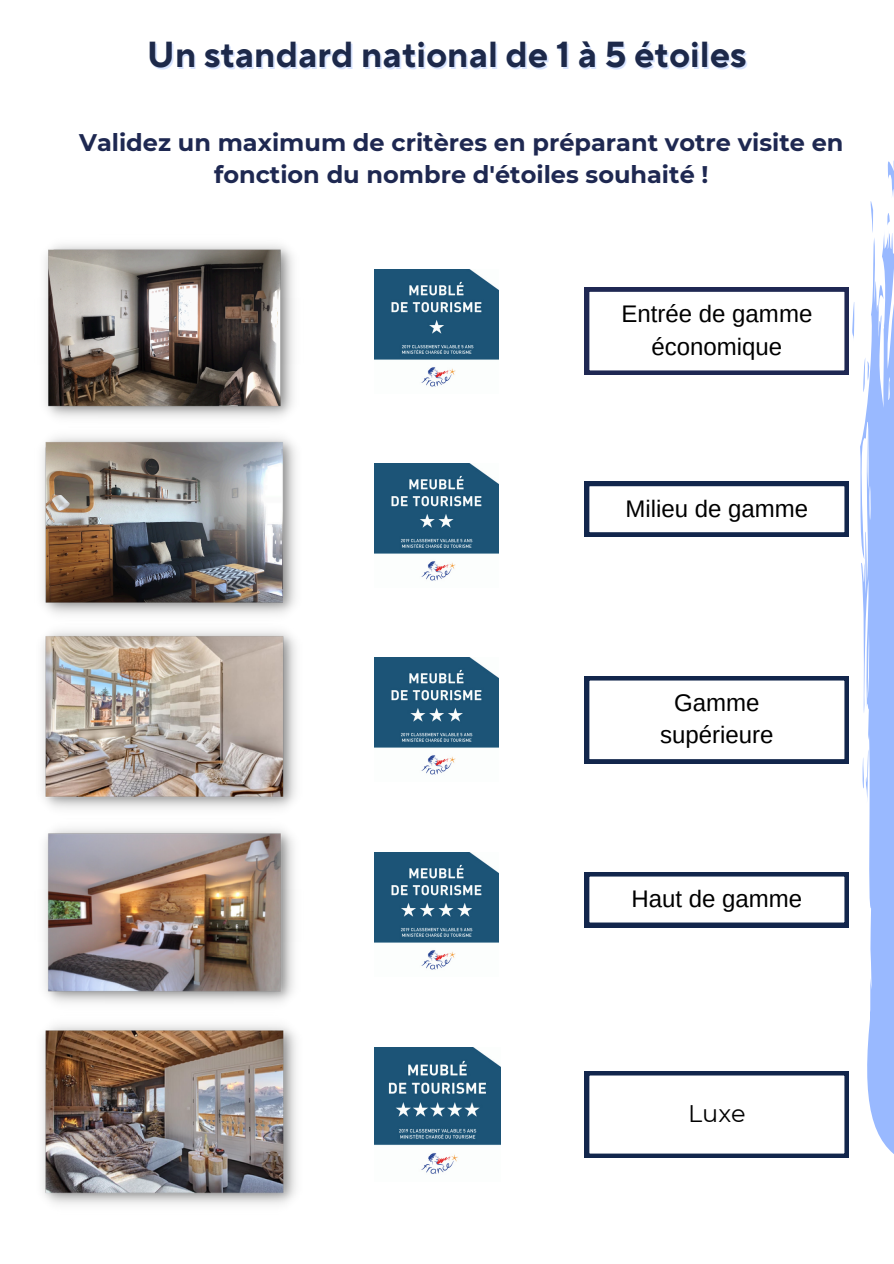
<style>
.page{position:relative;width:894px;height:1264px;background:#fff}
.page>*{position:absolute;margin:0;border:0;box-sizing:border-box;transform-origin:0 0}
.t1{font:700 36px "TT Norms Pro";color:#1d294a}
.t2{font:700 24px/32.7px "Montserrat";color:#1e2851;text-align:center}
.t3{font:24px/32.7px "Arimo";color:#000;text-align:center}
.t4{font:24px "Montserrat";color:#000}
</style>
<div class="page">
<img style="left:44px;top:244px;width:250px;height:174px">
<img style="left:42px;top:437px;width:254px;height:177px">
<img style="left:42px;top:631px;width:254px;height:372px">
<img style="left:42px;top:1025px;width:254px;height:180px">
<img style="left:374px;top:269px;width:124px;height:118px">
<img style="left:374px;top:463px;width:124px;height:118px">
<img style="left:374px;top:658px;width:124px;height:117px">
<img style="left:374px;top:852px;width:124px;height:118px">
<img style="left:374px;top:1047px;width:126px;height:127px">
<svg style="left:584px;top:1071px;width:264px;height:86px"></svg>
<svg style="left:584px;top:872px;width:264px;height:55px"></svg>
<svg style="left:584px;top:676px;width:264px;height:87px"></svg>
<svg style="left:584px;top:481px;width:264px;height:55px"></svg>
<svg style="left:854px;top:161px;width:39px;height:992px;fill:#99b9ff"></svg>
<svg style="left:862px;top:357px;width:8px;height:35px"></svg>
<svg style="left:861px;top:749px;width:7px;height:54px"></svg>
<svg style="left:584px;top:287px;width:270px;height:88px"></svg>
<p class="t1" style="left:147px;top:33px;width:601px">Un standard national de 1 à 5 étoiles</p>
<p class="t2" style="left:79px;top:126px;width:765px">Validez un maximum de critères en préparant votre visite en fonction du nombre d'étoiles souhaité !</p>
<h1 class="t3" style="left:621px;top:297px;width:192px">Entrée de gamme économique</h1>
<p class="t3" style="left:625px;top:492px;width:184px">Milieu de gamme</p>
<p class="t3" style="left:660px;top:686px;width:115px">Gamme supérieure</p>
<p class="t3" style="left:631px;top:882px;width:172px">Haut de gamme</p>
<h2 class="t4" style="left:688px;top:1098px;width:59px">Luxe</h2>
</div>
